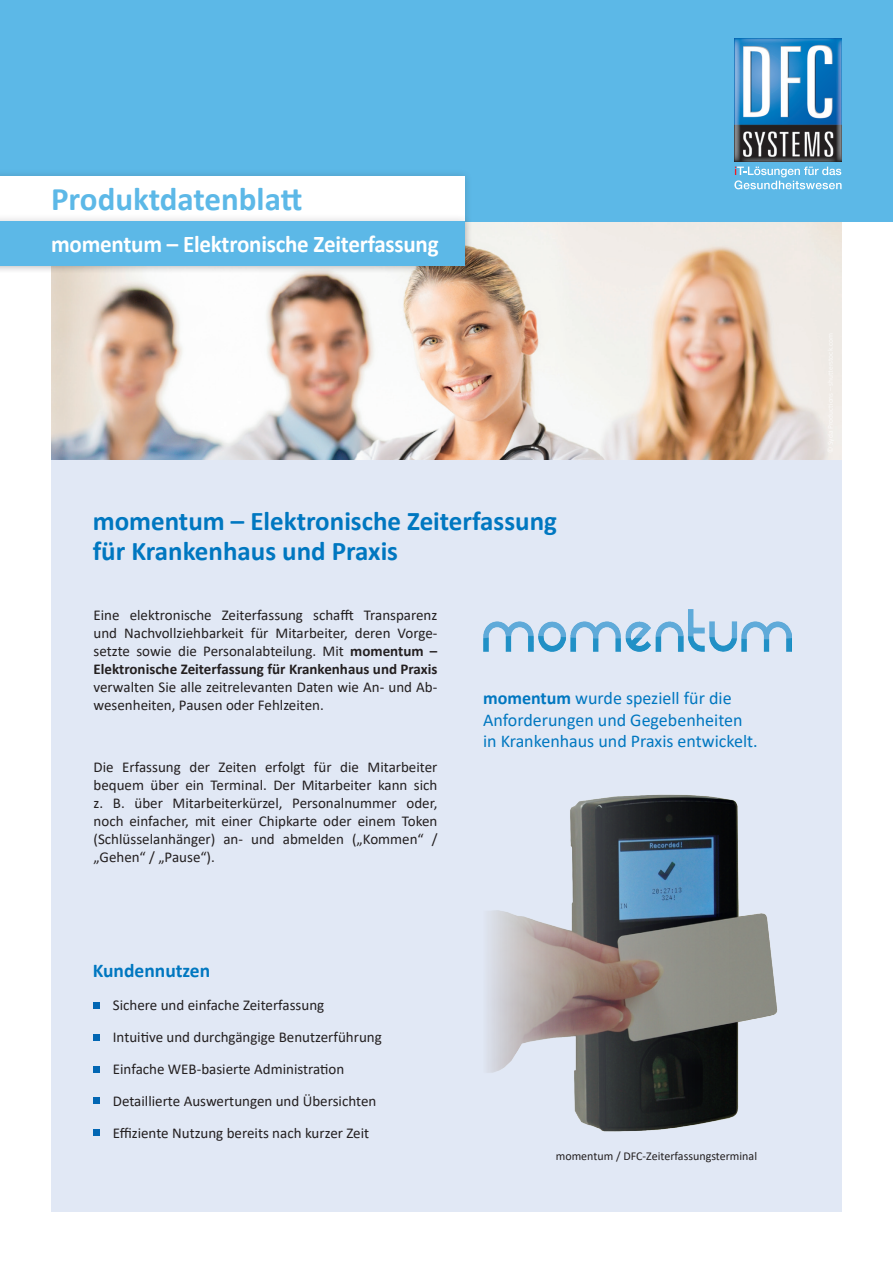
<style>
.page{position:relative;width:893px;height:1263px;background:#fff}
.page>*{position:absolute;margin:0;border:0;box-sizing:border-box;transform-origin:0 0}
.t1{font:700 33px "Calibri";color:#5cb8e7}
.t2{font:700 27px/30px "Calibri";color:#0077c0}
.t3{font:700 24px "Calibri";letter-spacing:-.01em;color:#fff;scale:.96 1}
.t4{font:700 19.5px "Calibri";color:#0077c0}
.t5{font:18px/21.6px "Calibri";color:#0077c0}
.t6{font:15px/18px "Calibri";color:#231f20;text-align:justify}
.t7{font:12px "Calibri";color:#231f20}
.s1{font-weight:700}
</style>
<div class="page">
<div style="left:51px;top:51px;width:791px;height:1161px;background:#e1e8f5"></div>
<img style="left:51px;top:221px;width:791px;height:239px">
<img style="left:483px;top:609px;width:309px;height:43px">
<img style="left:487px;top:794px;width:291px;height:338px">
<svg style="left:93px;top:1002px;width:6px;height:6px"></svg>
<svg style="left:93px;top:1034px;width:6px;height:6px"></svg>
<svg style="left:93px;top:1066px;width:6px;height:6px"></svg>
<svg style="left:93px;top:1098px;width:6px;height:6px"></svg>
<div style="left:93px;top:1129px;width:6px;height:7px;background:#0166b3"></div>
<div style="left:0;top:0;width:893px;height:221px;background:#5cb8e7"></div>
<img style="left:734px;top:38px;width:108px;height:124px">
<svg style="left:734px;top:167px;width:107px;height:22px"></svg>
<div style="left:0;top:168px;width:473px;height:106px;background:#5ab3e0"></div>
<div style="left:0;top:176px;width:465px;height:90px;background:#fff"></div>
<div style="left:0;top:213px;width:473px;height:61px;background:#231f20;opacity:.2"></div>
<div style="left:0;top:221px;width:465px;height:45px;background:#5cb8e7"></div>
<p class="t1" style="left:51px;top:175px;width:253px">Produktdatenblatt</p>
<p class="t3" style="left:51px;top:227px;width:405px">momentum – Elektronische Zeiterfassung</p>
<p class="t2" style="left:93px;top:505px;width:466px">momentum – Elektronische Zeiterfassung für Krankenhaus und Praxis</p>
<p class="t6" style="left:94px;top:606px;width:345px">Eine elektronische Zeiterfassung schafft Transparenz und Nachvollziehbarkeit für Mitarbeiter, deren Vorge&shy;setzte sowie die Personalabteilung. Mit <span class="s1">momentum – Elektronische Zeiterfassung für Krankenhaus und Praxis </span>verwalten Sie alle zeitrelevanten Daten wie An- und Ab&shy;wesenheiten, Pausen oder Fehlzeiten.</p>
<p class="t6" style="left:94px;top:758px;width:345px">Die Erfassung der Zeiten erfolgt für die Mitarbeiter bequem über ein Terminal. Der Mitarbeiter kann sich z. B. über Mitarbeiterkürzel, Personalnummer oder, noch einfacher, mit einer Chipkarte oder einem Token (Schlüsselanhänger) an- und abmelden („Kommen“ / „Gehen“ / „Pause“).</p>
<p class="t4" style="left:93px;top:956px;width:119px">Kundennutzen</p>
<p class="t6" style="left:113px;top:996px;width:213px">Sichere und einfache Zeiterfassung</p>
<p class="t6" style="left:113px;top:1028px;width:270px">Intuitive und durchgängige Benutzerführung</p>
<p class="t6" style="left:113px;top:1060px;width:233px">Einfache WEB-basierte Administration</p>
<p class="t6" style="left:113px;top:1092px;width:265px">Detaillierte Auswertungen und Übersichten</p>
<p class="t6" style="left:113px;top:1123px;width:258px">Effiziente Nutzung bereits nach kurzer Zeit</p>
<p class="t5" style="left:483px;top:687px;width:276px"><span class="s1">momentum</span> wurde speziell für die<br>Anforderungen und Gegebenheiten in Krankenhaus und Praxis entwickelt.</p>
<p class="t7" style="left:556px;top:1148px;width:203px">momentum / DFC-Zeiterfassungsterminal</p>
</div>
